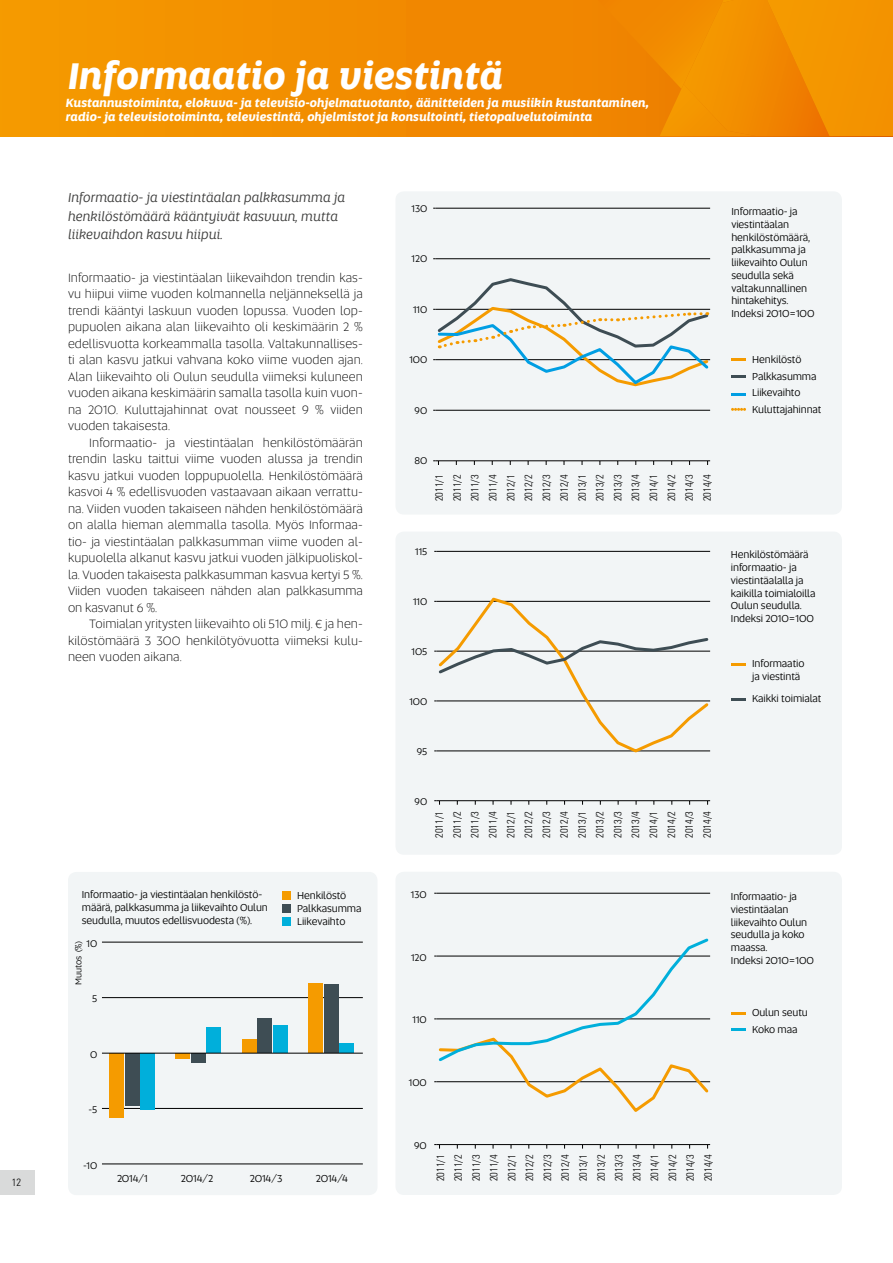
<style>
.page{position:relative;width:893px;height:1263px;background:#fff}
.page>*{position:absolute;margin:0;border:0;box-sizing:border-box;transform-origin:0 0}
.t1{font:italic 700 37.5px "Altis";color:#fff}
.t2{font:italic 13.5px/18.8px "Altis";color:#3a3a39}
.t3{font:300 12.75px/16.5px "Altis";letter-spacing:.005em;color:#000;text-align:justify}
.t4{font:italic 700 12px/13.5px "Altis";color:#fff}
.t5{font:10.5px/12.8px "Altis";letter-spacing:-.01em;color:#000}
.t6{font:300 condensed 10.5px/17.9px "Univers LT Std";color:#000;text-align:justify}
.t7{font:10.2px "Altis";color:#000}
.t8{font:9px "Altis";letter-spacing:-.02em;color:#000}
</style>
<div class="page">
<div style="left:0;top:1171px;width:35px;height:24px;background:#d9dada"></div>
<div style="left:0;top:0;width:893px;height:136px;background:#f39200"></div>
<div style="left:406px;top:0;width:487px;height:136px;background:#f18700"></div>
<svg style="left:660px;top:0;width:233px;height:136px"></svg>
<div style="left:395px;top:191px;width:447px;height:323px;background:#f2f5f6;border-radius:9px"></div>
<div style="left:395px;top:531px;width:447px;height:324px;background:#f2f5f6;border-radius:9px"></div>
<div style="left:395px;top:872px;width:447px;height:323px;background:#f2f5f6;border-radius:9px"></div>
<div style="left:68px;top:872px;width:309px;height:323px;background:#f2f5f6;border-radius:9px"></div>
<hr style="left:731px;top:375px;width:15px;height:3px;background:#3e4d54">
<hr style="left:731px;top:358px;width:15px;height:3px;background:#f59b00">
<hr style="left:731px;top:662px;width:15px;height:3px;background:#f59b00">
<hr style="left:731px;top:698px;width:15px;height:3px;background:#3e4d54">
<svg style="left:731px;top:393px;width:15px;height:2px"></svg>
<svg style="left:732px;top:408px;width:13px;height:3px"></svg>
<hr style="left:731px;top:1012px;width:15px;height:3px;background:#f59b00">
<hr style="left:731px;top:1028px;width:15px;height:3px;background:#00afdb">
<div style="left:282px;top:891px;width:8px;height:8px;background:#f59b00"></div>
<div style="left:282px;top:904px;width:8px;height:8px;background:#3e4d54"></div>
<div style="left:282px;top:917px;width:8px;height:8px;background:#00afdb"></div>
<hr style="left:107px;top:1164px;width:256px;height:1px;background:#000">
<hr style="left:107px;top:1108px;width:256px;height:1px;background:#000">
<hr style="left:107px;top:997px;width:256px;height:1px;background:#000">
<hr style="left:107px;top:942px;width:256px;height:1px;background:#000">
<div style="left:109px;top:1053px;width:15px;height:64px;background:#f59b00"></div>
<div style="left:125px;top:1053px;width:14px;height:52px;background:#3e4d54"></div>
<div style="left:140px;top:1053px;width:15px;height:57px;background:#00afdb"></div>
<div style="left:176px;top:1053px;width:14px;height:5px;background:#f59b00"></div>
<div style="left:191px;top:1053px;width:14px;height:9px;background:#3e4d54"></div>
<div style="left:207px;top:1027px;width:14px;height:26px;background:#00afdb"></div>
<div style="left:242px;top:1039px;width:14px;height:14px;background:#f59b00"></div>
<div style="left:258px;top:1018px;width:14px;height:35px;background:#3e4d54"></div>
<div style="left:273px;top:1025px;width:14px;height:28px;background:#00afdb"></div>
<div style="left:308px;top:983px;width:15px;height:70px;background:#f59b00"></div>
<div style="left:324px;top:984px;width:14px;height:69px;background:#3e4d54"></div>
<div style="left:339px;top:1043px;width:15px;height:10px;background:#00afdb"></div>
<hr style="left:102px;top:1053px;width:261px;height:1px;background:#000">
<hr style="left:436px;top:460px;width:274px;height:1px;background:#000">
<hr style="left:436px;top:410px;width:274px;height:1px;background:#000">
<hr style="left:436px;top:258px;width:274px;height:1px;background:#000">
<hr style="left:436px;top:208px;width:274px;height:1px;background:#000">
<svg style="left:433px;top:460px;width:6px;height:5px"></svg>
<svg style="left:433px;top:278px;width:278px;height:109px"></svg>
<hr style="left:437px;top:800px;width:273px;height:1px;background:#000">
<hr style="left:437px;top:551px;width:273px;height:1px;background:#000">
<svg style="left:434px;top:800px;width:6px;height:5px"></svg>
<svg style="left:434px;top:597px;width:277px;height:156px"></svg>
<hr style="left:437px;top:1144px;width:273px;height:1px;background:#000">
<hr style="left:437px;top:893px;width:273px;height:1px;background:#000">
<svg style="left:434px;top:1144px;width:6px;height:4px"></svg>
<svg style="left:434px;top:938px;width:277px;height:174px"></svg>
<p class="t6" style="left:12px;top:1173px;width:11px">12</p>
<h1 class="t1" style="left:68px;top:48px;width:437px">Informaatio ja viestintä</h1>
<p class="t4" style="left:66px;top:96px;width:585px">Kustannustoiminta, elokuva- ja televisio-ohjelmatuotanto, äänitteiden ja musiikin kustantaminen, radio- ja televisiotoiminta, televiestintä, ohjelmistot ja konsultointi, tietopalvelutoiminta</p>
<p class="t2" style="left:68px;top:187px;width:279px">Informaatio- ja viestintäalan palkkasumma ja henkilöstömäärä kääntyivät kasvuun, mutta liikevaihdon kasvu hiipui.</p>
<p class="t3" style="left:68px;top:269px;width:296px">Informaatio- ja viestintäalan liikevaihdon trendin kas&shy;vu hiipui viime vuoden kolmannella neljänneksellä ja trendi kääntyi laskuun vuoden lopussa. Vuoden lop&shy;pupuolen aikana alan liikevaihto oli keskimäärin 2 % edellisvuotta korkeammalla tasolla. Valtakunnallises&shy;ti alan kasvu jatkui vahvana koko viime vuoden ajan.<br>Alan liikevaihto oli Oulun seudulla viimeksi kuluneen vuoden aikana keskimäärin samalla tasolla kuin vuon&shy;na 2010. Kuluttajahinnat ovat nousseet 9 % viiden vuoden takaisesta.</p>
<p class="t3" style="left:68px;top:434px;width:296px;text-indent:21px">Informaatio- ja viestintäalan henkilöstömäärän trendin lasku taittui viime vuoden alussa ja trendin kasvu jatkui vuoden loppupuolella. Henkilöstömäärä kasvoi 4 % edellisvuoden vastaavaan aikaan verrattu&shy;na. Viiden vuoden takaiseen nähden henkilöstömäärä on alalla hieman alemmalla tasolla. Myös Informaa&shy;tio- ja viestintäalan palkkasumman viime vuoden al&shy;kupuolella alkanut kasvu jatkui vuoden jälkipuoliskol&shy;la. Vuoden takaisesta palkkasumman kasvua kertyi 5 %.<br>Viiden vuoden takaiseen nähden alan palkkasumma on kasvanut 6 %.</p>
<p class="t3" style="left:68px;top:615px;width:296px;text-indent:21px">Toimialan yritysten liikevaihto oli 510 milj. € ja hen&shy;kilöstömäärä 3 300 henkilötyövuotta viimeksi kulu&shy;neen vuoden aikana.</p>
<p class="t5" style="left:82px;top:888px;width:187px">Informaatio- ja viestintäalan henkilöstö&shy;määrä, palkkasumma ja liikevaihto Oulun seudulla, muutos edellisvuodesta (%).</p>
<p class="t7" style="left:87px;top:936px;width:12px">10</p>
<p class="t8" style="left:72px;top:985px;width:46px;rotate:-90deg">Muutos (%)</p>
<p class="t7" style="left:92px;top:991px;width:7px">5</p>
<p class="t7" style="left:90px;top:1047px;width:9px">0</p>
<p class="t7" style="left:88px;top:1102px;width:10px">-5</p>
<p class="t7" style="left:83px;top:1158px;width:16px">-10</p>
<p class="t5" style="left:297px;top:889px;width:66px">Henkilöstö<br>Palkkasumma<br>Liikevaihto</p>
<p class="t5" style="left:117px;top:1172px;width:32px">2014/1</p>
<p class="t5" style="left:181px;top:1172px;width:34px">2014/2</p>
<p class="t5" style="left:250px;top:1172px;width:34px">2014/3</p>
<p class="t5" style="left:316px;top:1172px;width:34px">2014/4</p>
<p class="t7" style="left:411px;top:201px;width:17px">130</p>
<p class="t7" style="left:412px;top:252px;width:17px">120</p>
<p class="t7" style="left:413px;top:302px;width:16px">110</p>
<p class="t7" style="left:409px;top:353px;width:19px">100</p>
<p class="t7" style="left:415px;top:403px;width:14px">90</p>
<p class="t7" style="left:414px;top:454px;width:14px">80</p>
<p class="t6" style="left:430px;top:501px;width:28px;rotate:-90deg">2011/1<br>2011/2<br>2011/3<br>2011/4<br>2012/1<br>2012/2<br>2012/3<br>2012/4<br>2013/1<br>2013/2<br>2013/3<br>2013/4<br>2014/1<br>2014/2<br>2014/3<br>2014/4</p>
<p class="t7" style="left:415px;top:544px;width:14px">115</p>
<p class="t7" style="left:413px;top:594px;width:16px">110</p>
<p class="t7" style="left:411px;top:644px;width:17px">105</p>
<p class="t7" style="left:409px;top:694px;width:19px">100</p>
<p class="t7" style="left:417px;top:744px;width:12px">95</p>
<p class="t7" style="left:415px;top:794px;width:14px">90</p>
<p class="t6" style="left:430px;top:838px;width:28px;rotate:-90deg">2011/1<br>2011/2<br>2011/3<br>2011/4<br>2012/1<br>2012/2<br>2012/3<br>2012/4<br>2013/1<br>2013/2<br>2013/3<br>2013/4<br>2014/1<br>2014/2<br>2014/3<br>2014/4</p>
<p class="t5" style="left:731px;top:205px;width:85px">Informaatio- ja viestintäalan henkilöstömäärä, palkkasumma ja liikevaihto Oulun seudulla sekä valtakunnallinen hintakehitys.<br>Indeksi 2010=100</p>
<p class="t5" style="left:752px;top:351px;width:71px;line-height:16.5px">Henkilöstö<br>Palkkasumma<br>Liikevaihto<br>Kuluttajahinnat</p>
<p class="t5" style="left:731px;top:548px;width:86px">Henkilöstömäärä informaatio- ja viestintäalalla ja kaikilla toimialoilla<br>Oulun seudulla.<br>Indeksi 2010=100</p>
<p class="t5" style="left:752px;top:656px;width:54px;line-height:13.5px">Informaatio ja viestintä</p>
<p class="t5" style="left:752px;top:692px;width:71px">Kaikki toimialat</p>
<p class="t7" style="left:411px;top:887px;width:17px">130</p>
<p class="t7" style="left:411px;top:950px;width:17px">120</p>
<p class="t7" style="left:413px;top:1013px;width:16px">110</p>
<p class="t7" style="left:409px;top:1075px;width:19px">100</p>
<p class="t5" style="left:731px;top:890px;width:85px">Informaatio- ja viestintäalan liikevaihto Oulun seudulla ja koko maassa.<br>Indeksi 2010=100</p>
<p class="t5" style="left:752px;top:1004px;width:57px;line-height:16.5px">Oulun seutu<br>Koko maa</p>
<p class="t7" style="left:414px;top:1138px;width:14px">90</p>
<p class="t6" style="left:431px;top:1181px;width:28px;rotate:-90deg">2011/1<br>2011/2<br>2011/3<br>2011/4<br>2012/1<br>2012/2<br>2012/3<br>2012/4<br>2013/1<br>2013/2<br>2013/3<br>2013/4<br>2014/1<br>2014/2<br>2014/3<br>2014/4</p>
</div>
